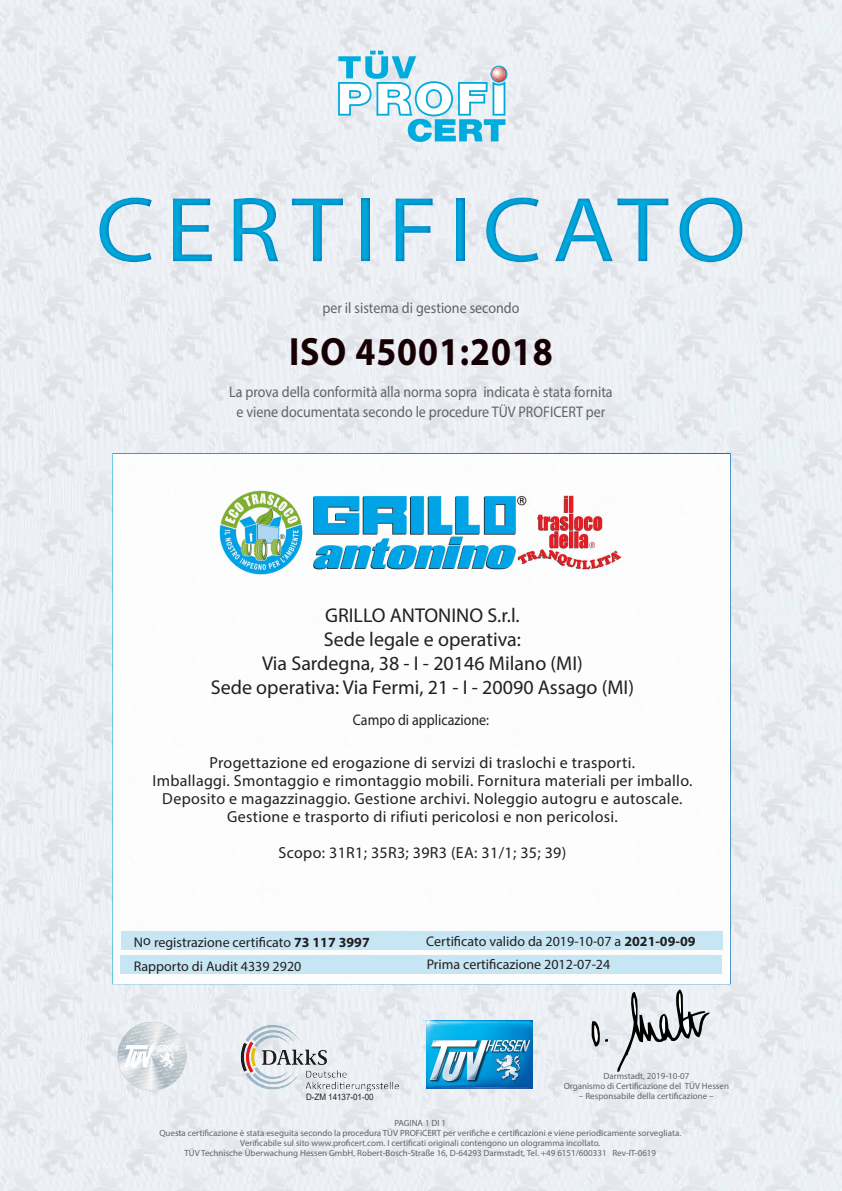
<style>
.page{position:relative;width:842px;height:1191px;background:#fff}
.page>*{position:absolute;margin:0;border:0;box-sizing:border-box;transform-origin:0 0}
.t1{font:93px "Myriad Pro";letter-spacing:.1em;color:#00acdd;scale:1.1 1}
.t2{font:700 39.6px "Myriad Pro";letter-spacing:.025em;color:#170003;scale:.91 1}
.t3{font:20px "Myriad Pro";color:#231f20}
.t4{font:16px "Myriad Pro";letter-spacing:.02em;color:#231f20}
.t5{font:15.4px/20px "Myriad Pro";color:#636366;text-align:center;scale:.91 1}
.t6{font:15.4px "Myriad Pro";color:#231f20;scale:.91 1}
.t7{font:14px "Myriad Pro";color:#231f20}
.t8{font:9px/10px "Myriad Pro";color:#636366;text-align:center}
.t9{font:8.8px "Arial";color:#231f20;scale:.91 1}
.s1{font-weight:700}
</style>
<div class="page">
<img style="left:0;top:0;width:842px;height:1191px">
<svg style="left:338px;top:51px;width:169px;height:91px"></svg>
<img style="left:241px;top:1024px;width:158px;height:67px">
<img style="left:427px;top:1020px;width:106px;height:69px">
<div style="left:112px;top:453px;width:619px;height:531px;background:#fff;border:2px solid #fff"></div>
<div style="left:120px;top:955px;width:602px;height:19px;background:#c1e4f4"></div>
<div style="left:121px;top:931px;width:601px;height:19px;background:#c1e4f4"></div>
<div style="left:0;top:172px;width:842px;height:114px;background:#006bb6;opacity:.75"></div>
<img style="left:219px;top:490px;width:403px;height:85px">
<svg style="left:591px;top:1021px;width:17px;height:25px"></svg>
<svg style="left:617px;top:989px;width:93px;height:82px;background:#c5c8cb"></svg>
<img style="left:117px;top:1021px;width:70px;height:69px">
<h1 class="t1" style="left:96px;top:173px;width:593px">CERTIFICATO</h1>
<p class="t5" style="left:322px;top:298px;width:218px">per il sistema di gestione secondo</p>
<p class="t2" style="left:289px;top:326px;width:291px">ISO 45001:2018</p>
<p class="t5" style="left:229px;top:381px;width:423px">La prova della conformità alla norma sopra indicata è stata fornita e viene documentata secondo le procedure TÜV PROFICERT per</p>
<p class="t3" style="left:325px;top:603px;width:196px">GRILLO ANTONINO S.r.l.</p>
<p class="t3" style="left:324px;top:627px;width:199px">Sede legale e operativa:</p>
<p class="t3" style="left:262px;top:651px;width:322px">Via Sardegna, 38 - I - 20146 Milano (MI)</p>
<p class="t3" style="left:211px;top:675px;width:425px">Sede operativa: Via Fermi, 21 - I - 20090 Assago (MI)</p>
<p class="t6" style="left:353px;top:710px;width:151px">Campo di applicazione:</p>
<p class="t4" style="left:210px;top:753px;width:427px">Progettazione ed erogazione di servizi di traslochi e trasporti.</p>
<p class="t4" style="left:152px;top:771px;width:541px">Imballaggi. Smontaggio e rimontaggio mobili. Fornitura materiali per imballo.</p>
<p class="t4" style="left:162px;top:789px;width:522px">Deposito e magazzinaggio. Gestione archivi. Noleggio autogru e autoscale.</p>
<p class="t4" style="left:227px;top:807px;width:392px">Gestione e trasporto di rifiuti pericolosi e non pericolosi.</p>
<p class="t4" style="left:278px;top:843px;width:289px">Scopo: 31R1; 35R3; 39R3 (EA: 31/1; 35; 39)</p>
<p class="t7" style="left:426px;top:933px;width:271px">Certificato valido da 2019-10-07 a <span class="s1">2021-09-09</span></p>
<p class="t7" style="left:134px;top:933px;width:237px">No registrazione certificato <span class="s1">73 117 3997</span></p>
<p class="t7" style="left:134px;top:957px;width:169px">Rapporto di Audit 4339 2920</p>
<p class="t7" style="left:427px;top:956px;width:185px">Prima certificazione 2012-07-24</p>
<p class="t9" style="left:306px;top:1090px;width:76px">D-ZM 14137-01-00</p>
<p class="t8" style="left:564px;top:1071px;width:167px">Darmstadt, 2019-10-07<br>Organismo di Certificazione del TÜV Hessen</p>
<p class="t8" style="left:579px;top:1091px;width:136px">– Responsabile della certificazione –</p>
<p class="t8" style="left:394px;top:1118px;width:53px">PAGINA 1 DI 1</p>
<p class="t8" style="left:159px;top:1128px;width:523px">Questa certificazione è stata eseguita secondo la procedura TÜV PROFiCERT per verifiche e certificazioni e viene periodicamente sorvegliata.</p>
<p class="t8" style="left:240px;top:1138px;width:361px">Verificabile sul sito www.proficert.com. I certificati originali contengono un ologramma incollato.</p>
<p class="t8" style="left:184px;top:1148px;width:473px">TÜV Technische Überwachung Hessen GmbH, Robert-Bosch-Straße 16, D-64293 Darmstadt, Tel. +49 6151/600331 Rev-IT-0619</p>
</div>
